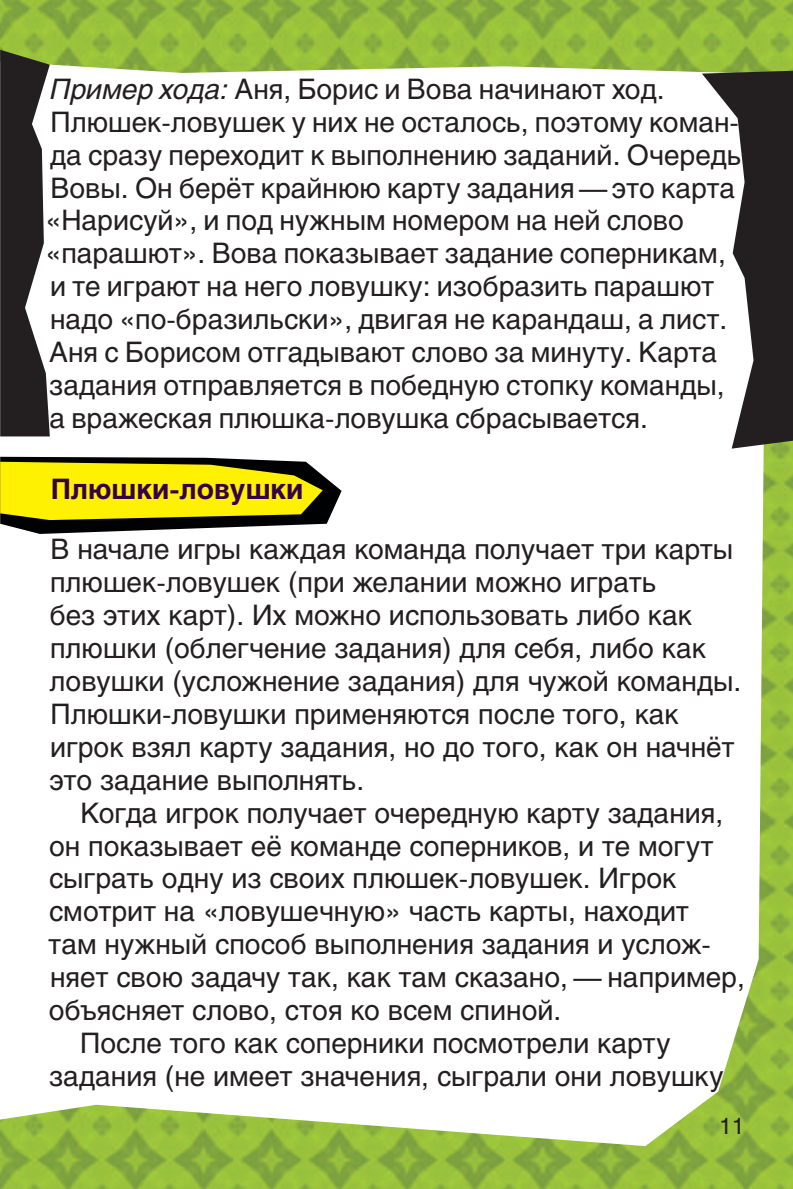
<style>
.page{position:relative;width:793px;height:1189px;background:#fff}
.page>*{position:absolute;margin:0;border:0;box-sizing:border-box;transform-origin:0 0}
.t1{font:28px/32.9px "Helios";color:#231f20}
.t2{font:700 28px "Helios";color:#340048}
.t3{font:22.75px "Helios";color:#231f20}
.s1{font-style:italic}
</style>
<div class="page">
<img style="left:703px;top:0;width:90px;height:1189px">
<img style="left:0;top:0;width:703px;height:73px">
<img style="left:0;top:1103px;width:703px;height:86px">
<svg style="left:0;top:457px;width:341px;height:77px;background:#b8b01f"></svg>
<svg style="left:0;top:50px;width:50px;height:386px"></svg>
<svg style="left:702px;top:70px;width:91px;height:379px"></svg>
<p class="t1" style="left:46px;top:72px;width:697px"><span class="s1">Пример хода:</span> Аня, Борис и Вова начинают ход.<br>Плюшек-ловушек у них не осталось, поэтому коман&shy;да сразу переходит к выполнению заданий. Очередь Вовы. Он берёт крайнюю карту задания — это карта «Нарисуй», и под нужным номером на ней слово «парашют». Вова показывает задание соперникам, и те играют на него ловушку: изобразить парашют надо «по-бразильски», двигая не карандаш, а лист.<br>Аня с Борисом отгадывают слово за минуту. Карта задания отправляется в победную стопку команды, а вражеская плюшка-ловушка сбрасывается.</p>
<p class="t2" style="left:51px;top:472px;width:254px">Плюшки-ловушки</p>
<p class="t1" style="left:49px;top:533px;width:693px">В начале игры каждая команда получает три карты плюшек-ловушек (при желании можно играть<br>без этих карт). Их можно использовать либо как плюшки (облегчение задания) для себя, либо как ловушки (усложнение задания) для чужой команды.<br>Плюшки-ловушки применяются после того, как игрок взял карту задания, но до того, как он начнёт это задание выполнять.</p>
<p class="t1" style="left:80px;top:796px;width:644px">Когда игрок получает очередную карту задания,</p>
<p class="t1" style="left:49px;top:829px;width:666px">он показывает её команде соперников, и те могут</p>
<p class="t1" style="left:49px;top:862px;width:629px">сыграть одну из своих плюшек-ловушек. Игрок</p>
<p class="t1" style="left:49px;top:895px;width:641px">смотрит на «ловушечную» часть карты, находит</p>
<p class="t1" style="left:49px;top:928px;width:664px">там нужный способ выполнения задания и услож-</p>
<p class="t1" style="left:50px;top:961px;width:696px">няет свою задачу так, как там сказано, — например,</p>
<p class="t1" style="left:49px;top:993px;width:514px">объясняет слово, стоя ко всем спиной.</p>
<p class="t1" style="left:80px;top:1026px;width:591px">После того как соперники посмотрели карту</p>
<p class="t1" style="left:49px;top:1059px;width:676px">задания (не имеет значения, сыграли они ловушку</p>
<p class="t3" style="left:719px;top:1112px;width:27px">11</p>
</div>
